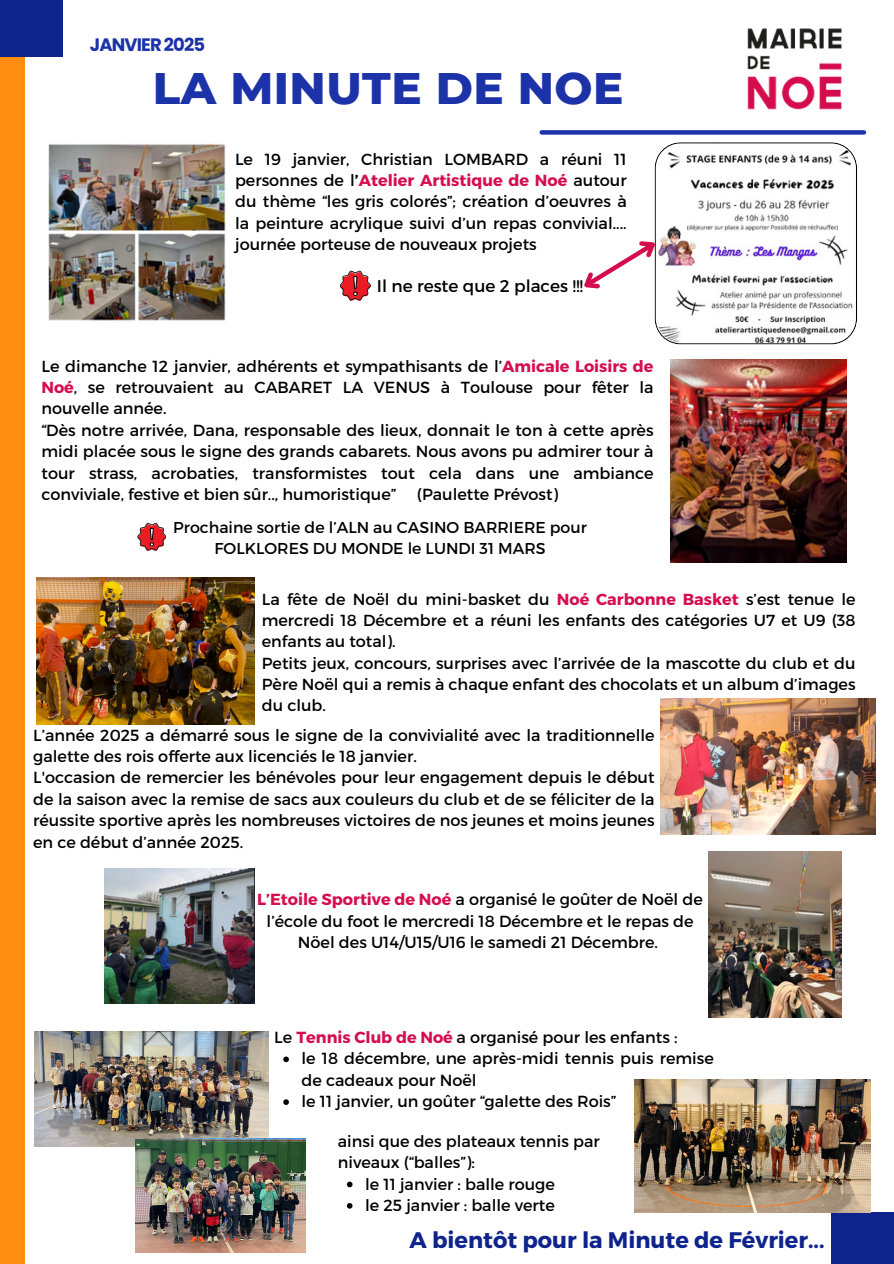
<style>
.page{position:relative;width:894px;height:1264px;background:#fff}
.page>*{position:absolute;margin:0;border:0;box-sizing:border-box;transform-origin:0 0}
.t1{font:800 45px "Montserrat";letter-spacing:.01em;color:#1c32a8}
.t2{font:700 22.5px "Montserrat";color:#0f238d}
.t3{font:700 18px "Poppins";letter-spacing:-.05em;color:#1c32a8}
.t4{font:16.95px "Montserrat";color:#000}
.t5{font:16.05px/21.3px "Montserrat";color:#000;text-align:justify}
.t6{font:15.75px "Montserrat";color:#000}
.s1{font-weight:700}
.s2{font-weight:700;color:#d60d4d}
</style>
<div class="page">
<div style="left:0;top:0;width:24px;height:1263px;background:#ff8d10"></div>
<div style="left:0;top:0;width:63px;height:56px;background:#0f238d"></div>
<img style="left:747px;top:28px;width:95px;height:82px">
<div style="left:831px;top:1212px;width:62px;height:51px;background:#0f238d"></div>
<svg style="left:138px;top:523px;width:28px;height:28px"></svg>
<img style="left:670px;top:359px;width:175px;height:204px">
<img style="left:35px;top:1031px;width:233px;height:114px">
<img style="left:634px;top:1079px;width:236px;height:133px">
<img style="left:135px;top:1138px;width:170px;height:114px">
<img style="left:48px;top:144px;width:178px;height:177px">
<svg style="left:340px;top:271px;width:30px;height:30px"></svg>
<svg style="left:584px;top:142px;width:272px;height:202px"></svg>
<img style="left:36px;top:577px;width:218px;height:148px">
<img style="left:660px;top:698px;width:215px;height:136px">
<div style="left:541px;top:130px;width:322px;height:5px;background:#1c32a8"></div>
<img style="left:104px;top:868px;width:151px;height:135px">
<img style="left:708px;top:851px;width:133px;height:166px">
<svg style="left:283px;top:1056px;width:6px;height:6px"></svg>
<svg style="left:283px;top:1099px;width:6px;height:5px"></svg>
<svg style="left:347px;top:1181px;width:5px;height:6px"></svg>
<svg style="left:347px;top:1203px;width:5px;height:5px"></svg>
<h3 class="t3" style="left:90px;top:32px;width:117px">JANVIER 2025</h3>
<h1 class="t1" style="left:153px;top:60px;width:472px">LA MINUTE DE NOE</h1>
<p class="t5" style="left:235px;top:147px;width:393px">Le 19 janvier, Christian LOMBARD a réuni 11 personnes de l<span class="s1">’</span><span class="s2">Atelier Artistique de Noé</span> autour du thème “les gris colorés”; création d’oeuvres à la peinture acrylique suivi d’un repas convivial.... journée porteuse de nouveaux projets</p>
<p class="t4" style="left:377px;top:275px;width:207px">Il ne reste que 2 places !!!</p>
<p class="t5" style="left:41px;top:354px;width:613px">Le dimanche 12 janvier, adhérents et sympathisants de l’<span class="s2">Amicale Loisirs de Noé</span>, se retrouvaient au CABARET LA VENUS à Toulouse pour fêter la nouvelle année.</p>
<p class="t5" style="left:41px;top:419px;width:613px">“Dès notre arrivée, Dana, responsable des lieux, donnait le ton à cette après midi placée sous le signe des grands cabarets. Nous avons pu admirer tour à tour strass, acrobaties, transformistes tout cela dans une ambiance conviviale, festive et bien sûr.., humoristique”</p>
<p class="t5" style="left:417px;top:483px;width:143px">(Paulette Prévost)</p>
<p class="t6" style="left:173px;top:517px;width:415px">Prochaine sortie de l’ALN au CASINO BARRIERE pour</p>
<p class="t6" style="left:214px;top:538px;width:332px">FOLKLORES DU MONDE le LUNDI 31 MARS</p>
<p class="t5" style="left:262px;top:587px;width:595px">La fête de Noël du mini-basket du <span class="s2">Noé Carbonne Basket</span> s’est tenue le mercredi 18 Décembre et a réuni les enfants des catégories U7 et U9 (38 enfants au total).</p>
<p class="t5" style="left:262px;top:651px;width:595px">Petits jeux, concours, surprises avec l’arrivée de la mascotte du club et du Père Noël qui a remis à chaque enfant des chocolats et un album d’images du club.</p>
<p class="t5" style="left:33px;top:723px;width:622px">L’année 2025 a démarré sous le signe de la convivialité avec la traditionnelle galette des rois offerte aux licenciés le 18 janvier.</p>
<p class="t5" style="left:33px;top:766px;width:622px">L'occasion de remercier les bénévoles pour leur engagement depuis le début de la saison avec la remise de sacs aux couleurs du club et de se féliciter de la réussite sportive après les nombreuses victoires de nos jeunes et moins jeunes en ce début d’année 2025.</p>
<p class="t5" style="left:257px;top:888px;width:447px;text-align:center"><span class="s2">L’Etoile Sportive de Noé</span> a organisé le goûter de Noël de l’école du foot le mercredi 18 Décembre et le repas de<br>Nöel des U14/U15/U16 le samedi 21 Décembre.</p>
<p class="t5" style="left:274px;top:1025px;width:404px">Le <span class="s2">Tennis Club de Noé</span> a organisé pour les enfants :</p>
<p class="t5" style="left:301px;top:1047px;width:413px">le 18 décembre, une après-midi tennis puis remise de cadeaux pour Noël</p>
<h4 class="t5" style="left:301px;top:1089px;width:316px">le 11 janvier, un goûter “galette des Rois”</h4>
<p class="t5" style="left:338px;top:1129px;width:263px">ainsi que des plateaux tennis par niveaux (“balles”):</p>
<p class="t5" style="left:365px;top:1172px;width:191px">le 11 janvier : balle rouge</p>
<p class="t5" style="left:365px;top:1193px;width:191px">le 25 janvier : balle verte</p>
<p class="t2" style="left:409px;top:1224px;width:416px">A bientôt pour la Minute de Février...</p>
</div>
